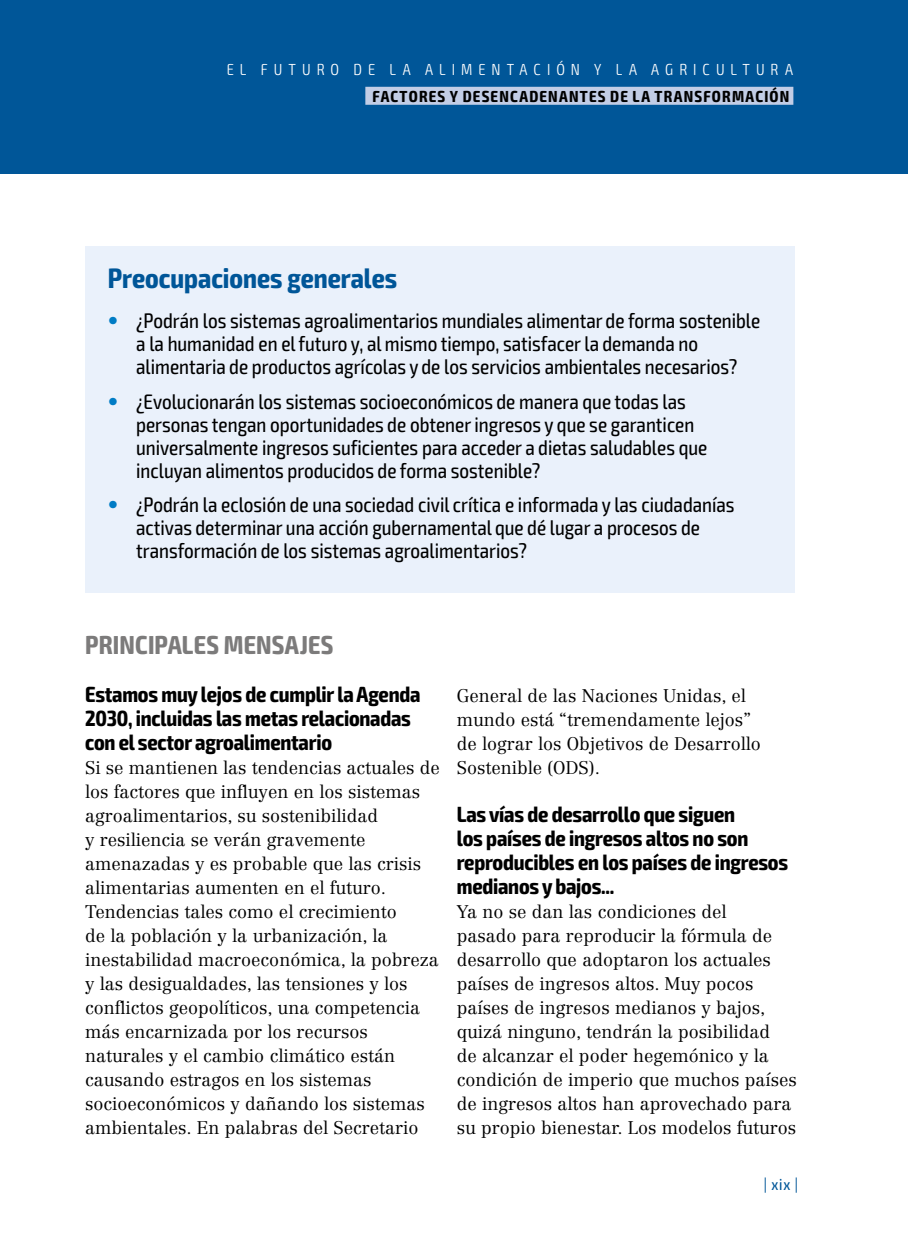
<style>
.page{position:relative;width:908px;height:1248px;background:#fff}
.page>*{position:absolute;margin:0;border:0;box-sizing:border-box;transform-origin:0 0}
.t1{font:700 condensed 28px "Exo 2";color:#005698}
.t2{font:700 condensed 26px "Exo 2";letter-spacing:.005em;color:#7c7b7b}
.t3{font:700 condensed 22px/24px "Exo 2";letter-spacing:-.01em;color:#000}
.t4{font:condensed 21px/23px "Exo 2";color:#000}
.t5{font:300 18px/24px "Centennial LT Std";color:#000}
.t6{font:700 condensed 16px "Exo 2";letter-spacing:.075em;color:#000}
.t7{font:300 condensed 16px "Exo 2";letter-spacing:.375em;color:#fff}
.t8{font:condensed 16px "Exo 2";color:#005698}
.s1{font-family:"Centennial LT Std";font-weight:300;font-stretch:normal;color:#007cc5}
</style>
<div class="page">
<div style="left:0;top:0;width:907px;height:174px;background:#005698"></div>
<div style="left:365px;top:87px;width:428px;height:18px;background:#c2cde6"></div>
<hr style="left:0;top:0;width:1px;height:1247px;background:#69acdf">
<div style="left:85px;top:246px;width:709px;height:346px;background:#eaf1fb"></div>
<p class="t7" style="left:226px;top:60px;width:567px">EL FUTURO DE LA ALIMENTACIÓN Y LA AGRICULTURA</p>
<p class="t6" style="left:372px;top:87px;width:418px">FACTORES Y DESENCADENANTES DE LA TRANSFORMACIÓN</p>
<h1 class="t1" style="left:108px;top:262px;width:291px">Preocupaciones generales</h1>
<p class="t4" style="left:136px;top:310px;width:625px;text-indent:-28px"><span class="s1">•</span> ¿Podrán los sistemas agroalimentarios mundiales alimentar de forma sostenible a la humanidad en el futuro y, al mismo tiempo, satisfacer la demanda no alimentaria de productos agrícolas y de los servicios ambientales necesarios?</p>
<p class="t4" style="left:136px;top:390px;width:572px;text-indent:-28px"><span class="s1">•</span> ¿Evolucionarán los sistemas socioeconómicos de manera que todas las personas tengan oportunidades de obtener ingresos y que se garanticen universalmente ingresos suficientes para acceder a dietas saludables que incluyan alimentos producidos de forma sostenible?</p>
<p class="t4" style="left:136px;top:493px;width:599px;text-indent:-28px"><span class="s1">•</span> ¿Podrán la eclosión de una sociedad civil crítica e informada y las ciudadanías activas determinar una acción gubernamental que dé lugar a procesos de transformación de los sistemas agroalimentarios?</p>
<h2 class="t2" style="left:85px;top:629px;width:250px">PRINCIPALES MENSAJES</h2>
<p class="t3" style="left:85px;top:683px;width:337px">Estamos muy lejos de cumplir la Agenda<br>2030, incluidas las metas relacionadas con el sector agroalimentario</p>
<p class="t5" style="left:85px;top:756px;width:356px">Si se mantienen las tendencias actuales de los factores que influyen en los sistemas agroalimentarios, su sostenibilidad<br>y resiliencia se verán gravemente amenazadas y es probable que las crisis alimentarias aumenten en el futuro.<br>Tendencias tales como el crecimiento<br>de la población y la urbanización, la inestabilidad macroeconómica, la pobreza y las desigualdades, las tensiones y los conflictos geopolíticos, una competencia más encarnizada por los recursos naturales y el cambio climático están causando estragos en los sistemas socioeconómicos y dañando los sistemas ambientales. En palabras del Secretario</p>
<p class="t5" style="left:456px;top:683px;width:305px">General de las Naciones Unidas, el mundo está “tremendamente lejos” de lograr los Objetivos de Desarrollo<br>Sostenible (ODS).</p>
<p class="t3" style="left:456px;top:803px;width:332px">Las vías de desarrollo que siguen<br>los países de ingresos altos no son reproducibles en los países de ingresos medianos y bajos...</p>
<p class="t5" style="left:456px;top:900px;width:341px">Ya no se dan las condiciones del<br>pasado para reproducir la fórmula de desarrollo que adoptaron los actuales países de ingresos altos. Muy pocos países de ingresos medianos y bajos, quizá ninguno, tendrán la posibilidad<br>de alcanzar el poder hegemónico y la condición de imperio que muchos países de ingresos altos han aprovechado para su propio bienestar. Los modelos futuros</p>
<p class="t8" style="left:763px;top:1174px;width:36px">| xix |</p>
</div>
